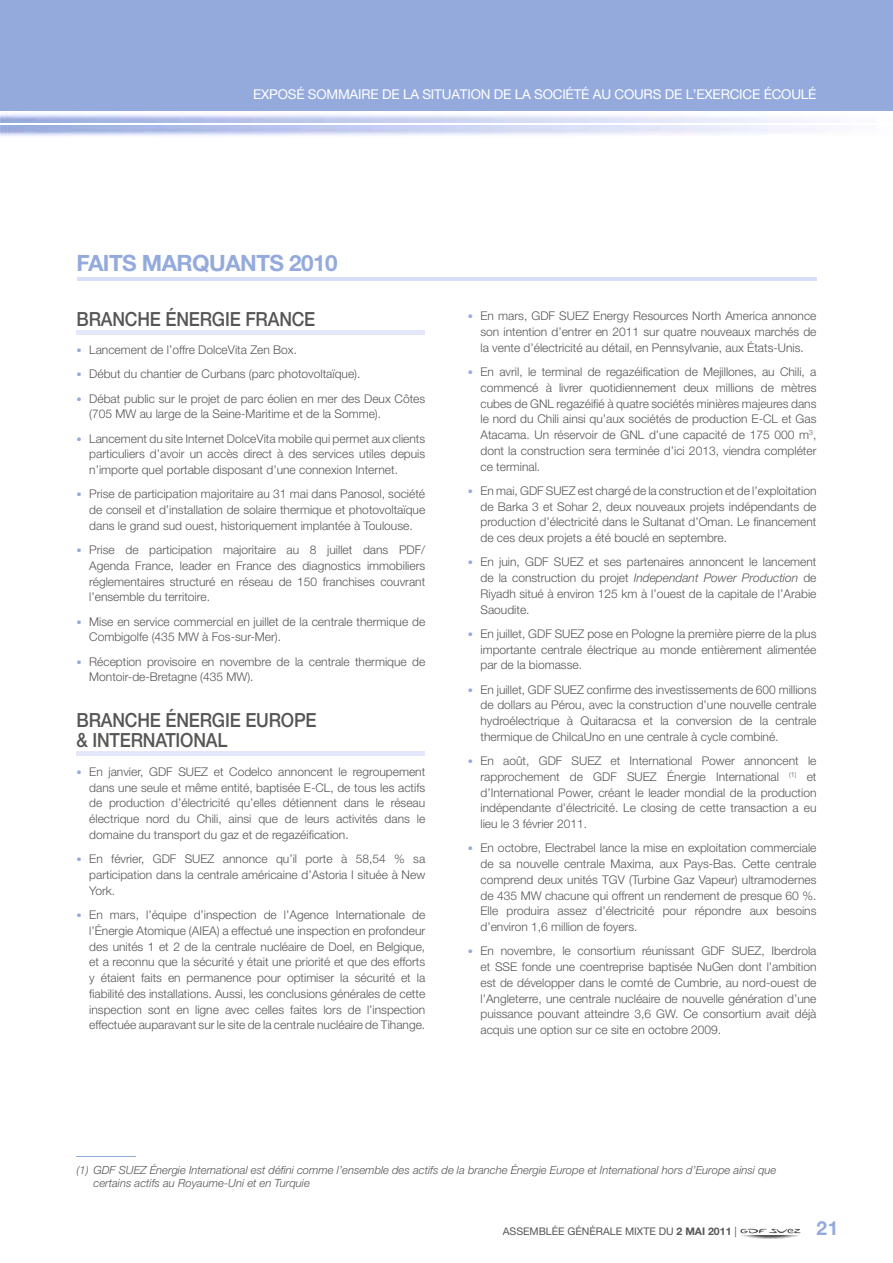
<style>
.page{position:relative;width:893px;height:1263px;background:#fff}
.page>*{position:absolute;margin:0;border:0;box-sizing:border-box;transform-origin:0 0}
.t1{font:700 22.5px "Helvetica Neue LT Std";letter-spacing:-.025em;color:#94aadd}
.t2{font:500 19.5px/20.2px "Helvetica Neue LT Std";letter-spacing:-.01em;color:#565655;scale:.9 1}
.t3{font:700 19.5px "Helvetica Neue LT Std";color:#94aadd}
.t4{font:13.5px "Helvetica Neue LT Std";letter-spacing:-.015em;color:#fff}
.t5{font:300 12px/15.8px "Helvetica Neue LT Std";color:#565655;text-align:justify}
.t6{font:italic 300 11.25px/13.5px "Helvetica Neue LT Std";color:#565655}
.t7{font:10.5px "Helvetica Neue LT Std";color:#565655}
.s1{font-size:10.5px;color:#94aadd}
.s2{font-style:italic}
.s3{font-weight:700}
</style>
<div class="page">
<svg style="left:740px;top:1228px;width:60px;height:11px"></svg>
<div style="left:0;top:0;width:893px;height:112px;background:#94aadd"></div>
<hr style="left:77px;top:278px;width:739px;height:3px;background:#d7def7">
<hr style="left:77px;top:330px;width:348px;height:4px;background:#e3e7f9">
<hr style="left:77px;top:752px;width:348px;height:4px;background:#e3e7f9">
<hr style="left:77px;top:1156px;width:59px;height:1px;background:#94aadd">
<p class="t4" style="left:253px;top:89px;width:565px">EXPOSÉ SOMMAIRE DE LA SITUATION DE LA SOCIÉTÉ AU COURS DE L’EXERCICE ÉCOULÉ</p>
<h1 class="t1" style="left:77px;top:255px;width:263px">FAITS MARQUANTS 2010</h1>
<h2 class="t2" style="left:77px;top:310px;width:267px">BRANCHE ÉNERGIE FRANCE</h2>
<p class="t5" style="left:77px;top:343px;width:222px"><span class="s1">•</span> Lancement de l’offre DolceVita Zen Box.</p>
<p class="t5" style="left:77px;top:367px;width:285px"><span class="s1">•</span> Début du chantier de Curbans (parc photovoltaïque).</p>
<p class="t5" style="left:89px;top:392px;width:337px;text-indent:-13px"><span class="s1">•</span> Débat public sur le projet de parc éolien en mer des Deux Côtes (705 MW au large de la Seine-Maritime et de la Somme).</p>
<p class="t5" style="left:89px;top:432px;width:337px;text-indent:-13px"><span class="s1">•</span> Lancement du site Internet DolceVita mobile qui permet aux clients particuliers d’avoir un accès direct à des services utiles depuis n’importe quel portable disposant d’une connexion Internet.</p>
<p class="t5" style="left:89px;top:487px;width:337px;text-indent:-13px"><span class="s1">•</span> Prise de participation majoritaire au 31 mai dans Panosol, société de conseil et d’installation de solaire thermique et photovoltaïque dans le grand sud ouest, historiquement implantée à Toulouse.</p>
<p class="t5" style="left:89px;top:543px;width:337px;text-indent:-13px"><span class="s1">•</span> Prise de participation majoritaire au 8 juillet dans PDF/ Agenda France, leader en France des diagnostics immobiliers réglementaires structuré en réseau de 150 franchises couvrant l’ensemble du territoire.</p>
<p class="t5" style="left:89px;top:615px;width:337px;text-indent:-13px"><span class="s1">•</span> Mise en service commercial en juillet de la centrale thermique de<br>Combigolfe (435 MW à Fos-sur-Mer).</p>
<p class="t5" style="left:89px;top:655px;width:337px;text-indent:-13px"><span class="s1">•</span> Réception provisoire en novembre de la centrale thermique de<br>Montoir-de-Bretagne (435 MW).</p>
<h2 class="t2" style="left:77px;top:712px;width:268px">BRANCHE ÉNERGIE EUROPE &amp; INTERNATIONAL</h2>
<p class="t5" style="left:89px;top:765px;width:337px;text-indent:-13px"><span class="s1">•</span> En janvier, GDF SUEZ et Codelco annoncent le regroupement dans une seule et même entité, baptisée E-CL, de tous les actifs de production d’électricité qu’elles détiennent dans le réseau électrique nord du Chili, ainsi que de leurs activités dans le domaine du transport du gaz et de regazéification.</p>
<p class="t5" style="left:89px;top:852px;width:337px;text-indent:-13px"><span class="s1">•</span> En février, GDF SUEZ annonce qu’il porte à 58,54 % sa participation dans la centrale américaine d’Astoria I située à New York.</p>
<p class="t5" style="left:89px;top:908px;width:337px;text-indent:-13px"><span class="s1">•</span> En mars, l’équipe d’inspection de l’Agence Internationale de l’Énergie Atomique (AIEA) a effectué une inspection en profondeur des unités 1 et 2 de la centrale nucléaire de Doel, en Belgique, et a reconnu que la sécurité y était une priorité et que des efforts y étaient faits en permanence pour optimiser la sécurité et la fiabilité des installations. Aussi, les conclusions générales de cette inspection sont en ligne avec celles faites lors de l’inspection effectuée auparavant sur le site de la centrale nucléaire de Tihange.</p>
<p class="t5" style="left:480px;top:309px;width:337px;text-indent:-13px"><span class="s1">•</span> En mars, GDF SUEZ Energy Resources North America annonce son intention d’entrer en 2011 sur quatre nouveaux marchés de la vente d’électricité au détail, en Pennsylvanie, aux États-Unis.</p>
<p class="t5" style="left:480px;top:365px;width:337px;text-indent:-13px"><span class="s1">•</span> En avril, le terminal de regazéification de Mejillones, au Chili, a commencé à livrer quotidiennement deux millions de mètres cubes de GNL regazéifié à quatre sociétés minières majeures dans le nord du Chili ainsi qu’aux sociétés de production E-CL et Gas Atacama. Un réservoir de GNL d’une capacité de 175 000 m<sup>3</sup>, dont la construction sera terminée d’ici 2013, viendra compléter ce terminal.</p>
<p class="t5" style="left:480px;top:484px;width:337px;text-indent:-13px"><span class="s1">•</span> En mai, GDF SUEZ est chargé de la construction et de l’exploitation de Barka 3 et Sohar 2, deux nouveaux projets indépendants de production d’électricité dans le Sultanat d’Oman. Le financement de ces deux projets a été bouclé en septembre.</p>
<p class="t5" style="left:480px;top:555px;width:337px;text-indent:-13px"><span class="s1">•</span> En juin, GDF SUEZ et ses partenaires annoncent le lancement de la construction du projet <span class="s2">Independant Power Production</span> de Riyadh situé à environ 125 km à l’ouest de la capitale de l’Arabie Saoudite.</p>
<p class="t5" style="left:480px;top:627px;width:337px;text-indent:-13px"><span class="s1">•</span> En juillet, GDF SUEZ pose en Pologne la première pierre de la plus importante centrale électrique au monde entièrement alimentée par de la biomasse.</p>
<p class="t5" style="left:480px;top:683px;width:337px;text-indent:-13px"><span class="s1">•</span> En juillet, GDF SUEZ confirme des investissements de 600 millions de dollars au Pérou, avec la construction d’une nouvelle centrale hydroélectrique à Quitaracsa et la conversion de la centrale thermique de ChilcaUno en une centrale à cycle combiné.</p>
<p class="t5" style="left:480px;top:754px;width:337px;text-indent:-13px"><span class="s1">•</span> En août, GDF SUEZ et International Power annoncent le rapprochement de GDF SUEZ Énergie International <sup>(1)</sup> et d’International Power, créant le leader mondial de la production indépendante d’électricité. Le closing de cette transaction a eu lieu le 3 février 2011.</p>
<p class="t5" style="left:480px;top:841px;width:337px;text-indent:-13px"><span class="s1">•</span> En octobre, Electrabel lance la mise en exploitation commerciale de sa nouvelle centrale Maxima, aux Pays-Bas. Cette centrale comprend deux unités TGV (Turbine Gaz Vapeur) ultramodernes de 435 MW chacune qui offrent un rendement de presque 60 %.<br>Elle produira assez d’électricité pour répondre aux besoins d’environ 1,6 million de foyers.</p>
<p class="t5" style="left:480px;top:944px;width:337px;text-indent:-13px"><span class="s1">•</span> En novembre, le consortium réunissant GDF SUEZ, Iberdrola et SSE fonde une coentreprise baptisée NuGen dont l’ambition est de développer dans le comté de Cumbrie, au nord-ouest de l’Angleterre, une centrale nucléaire de nouvelle génération d’une puissance pouvant atteindre 3,6 GW. Ce consortium avait déjà acquis une option sur ce site en octobre 2009.</p>
<p class="t6" style="left:94px;top:1164px;width:684px;text-indent:-17px">(1) GDF SUEZ Énergie International est défini comme l’ensemble des actifs de la branche Énergie Europe et International hors d’Europe ainsi que certains actifs au Royaume-Uni et en Turquie</p>
<p class="t7" style="left:503px;top:1228px;width:235px">ASSEMBLÉE GÉNÉRALE MIXTE DU <span class="s3">2 MAI 2011</span> |</p>
<h2 class="t3" style="left:816px;top:1221px;width:23px">21</h2>
</div>
